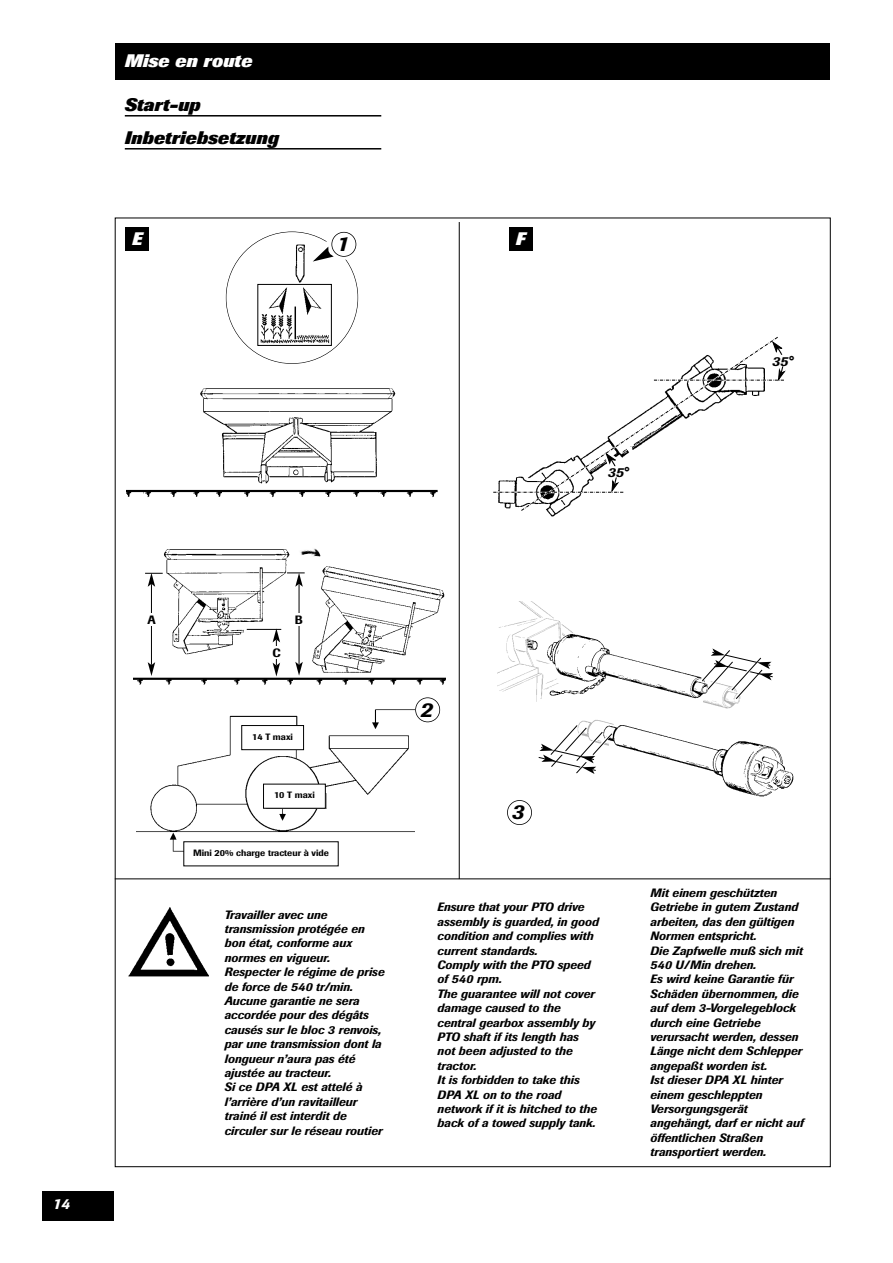
<style>
.page{position:relative;width:893px;height:1263px;background:#fff}
.page>*{position:absolute;margin:0;border:0;box-sizing:border-box;transform-origin:0 0}
.t1{font:italic 500 21px "Imago";color:#000}
.t2{font:italic 800 18px/33px "Imago";color:#000}
.t3{font:italic 800 18px "Imago";color:#fff}
.t4{font:italic 500 15px "Imago";color:#fff}
.t5{font:italic 500 13.5px "Imago";color:#000}
.t6{font:italic 500 12px/14.4px "Imago";color:#000}
.t7{font:500 12px "Imago";color:#000}
.t8{font:500 9.15px "Imago";color:#000}
</style>
<div class="page">
<img style="left:133px;top:549px;width:313px;height:136px">
<div style="left:43px;top:1191px;width:71px;height:29px;background:#000"></div>
<div style="left:115px;top:43px;width:714px;height:36px;background:#000"></div>
<hr style="left:125px;top:115px;width:256px;height:2px;background:#000">
<hr style="left:125px;top:148px;width:256px;height:2px;background:#000">
<hr style="left:115px;top:878px;width:716px;height:1px;background:#000">
<div style="left:125px;top:227px;width:24px;height:24px;background:#000"></div>
<img style="left:128px;top:907px;width:81px;height:70px">
<div style="left:509px;top:227px;width:23px;height:24px;background:#000"></div>
<hr style="left:459px;top:222px;width:1px;height:657px;background:#000">
<hr style="left:299px;top:584px;width:1px;height:80px;background:#000">
<svg style="left:295px;top:662px;width:8px;height:14px"></svg>
<svg style="left:287px;top:573px;width:18px;height:14px"></svg>
<hr style="left:151px;top:584px;width:1px;height:81px;background:#000">
<svg style="left:148px;top:662px;width:7px;height:14px"></svg>
<svg style="left:145px;top:573px;width:18px;height:14px"></svg>
<hr style="left:247px;top:629px;width:34px;height:1px;background:#000">
<div style="left:146px;top:613px;width:13px;height:13px;background:#fff"></div>
<svg style="left:273px;top:628px;width:7px;height:48px"></svg>
<img style="left:296px;top:548px;width:27px;height:16px">
<div style="left:293px;top:613px;width:13px;height:13px;background:#fff"></div>
<div style="left:271px;top:646px;width:13px;height:13px;background:#fff"></div>
<img style="left:523px;top:634px;width:271px;height:170px">
<svg style="left:538px;top:648px;width:235px;height:126px"></svg>
<img style="left:497px;top:601px;width:78px;height:102px">
<div style="left:507px;top:800px;width:25px;height:25px;border:2px solid #000;border-radius:50%"></div>
<svg style="left:493px;top:336px;width:293px;height:175px"></svg>
<img style="left:257px;top:283px;width:75px;height:63px">
<img style="left:295px;top:244px;width:10px;height:39px">
<img style="left:261px;top:286px;width:69px;height:58px">
<div style="left:258px;top:284px;width:74px;height:62px;border:1px solid #000"></div>
<svg style="left:310px;top:231px;width:47px;height:32px"></svg>
<div style="left:331px;top:232px;width:25px;height:25px;border:2px solid #000;border-radius:50%"></div>
<img style="left:126px;top:388px;width:311px;height:110px">
<img style="left:136px;top:709px;width:278px;height:151px">
<div style="left:415px;top:697px;width:25px;height:25px;border:2px solid #000;border-radius:50%"></div>
<div style="left:242px;top:726px;width:61px;height:23px;background:#fff"></div>
<div style="left:242px;top:725px;width:62px;height:25px;border:1px solid #000"></div>
<div style="left:184px;top:842px;width:154px;height:24px;background:#fff"></div>
<div style="left:264px;top:784px;width:61px;height:24px;background:#fff"></div>
<h2 class="t3" style="left:125px;top:54px;width:129px">Mise en route</h2>
<h2 class="t2" style="left:125px;top:90px;width:156px">Start-up<br>Inbetriebsetzung</h2>
<h2 class="t3" style="left:132px;top:232px;width:12px">E</h2>
<h2 class="t3" style="left:516px;top:232px;width:11px">F</h2>
<h1 class="t1" style="left:336px;top:236px;width:14px">1</h1>
<p class="t5" style="left:608px;top:467px;width:22px">35°</p>
<p class="t5" style="left:772px;top:356px;width:22px">35°</p>
<p class="t4" style="left:53px;top:1199px;width:19px">14</p>
<p class="t7" style="left:147px;top:616px;width:10px">A</p>
<p class="t7" style="left:295px;top:616px;width:10px">B</p>
<p class="t7" style="left:273px;top:648px;width:10px">C</p>
<p class="t8" style="left:252px;top:733px;width:42px">14 T maxi</p>
<p class="t8" style="left:274px;top:792px;width:42px">10 T maxi</p>
<p class="t8" style="left:193px;top:850px;width:137px">Mini 20% charge tracteur à vide</p>
<h1 class="t1" style="left:420px;top:702px;width:14px">2</h1>
<h1 class="t1" style="left:512px;top:804px;width:14px">3</h1>
<p class="t6" style="left:224px;top:908px;width:161px">Travailler avec une transmission protégée en bon état, conforme aux normes en vigueur.<br>Respecter le régime de prise de force de 540 tr/min.<br>Aucune garantie ne sera accordée pour des dégâts causés sur le bloc 3 renvois, par une transmission dont la longueur n’aura pas été ajustée au tracteur.<br>Si ce DPA XL est attelé à l’arrière d’un ravitailleur trainé il est interdit de circuler sur le réseau routier</p>
<p class="t6" style="left:437px;top:901px;width:163px">Ensure that your PTO drive assembly is guarded, in good condition and complies with current standards.<br>Comply with the PTO speed of 540 rpm.<br>The guarantee will not cover damage caused to the central gearbox assembly by<br>PTO shaft if its length has not been adjusted to the tractor.<br>It is forbidden to take this<br>DPA XL on to the road network if it is hitched to the back of a towed supply tank.</p>
<p class="t6" style="left:650px;top:887px;width:155px">Mit einem geschützten<br>Getriebe in gutem Zustand arbeiten, das den gültigen<br>Normen entspricht.<br>Die Zapfwelle muß sich mit<br>540 U/Min drehen.<br>Es wird keine Garantie für<br>Schäden übernommen, die auf dem 3-Vorgelegeblock durch eine Getriebe verursacht werden, dessen<br>Länge nicht dem Schlepper angepaßt worden ist.<br>Ist dieser DPA XL hinter einem geschleppten<br>Versorgungsgerät angehängt, darf er nicht auf öffentlichen Straßen transportiert werden.</p>
</div>
